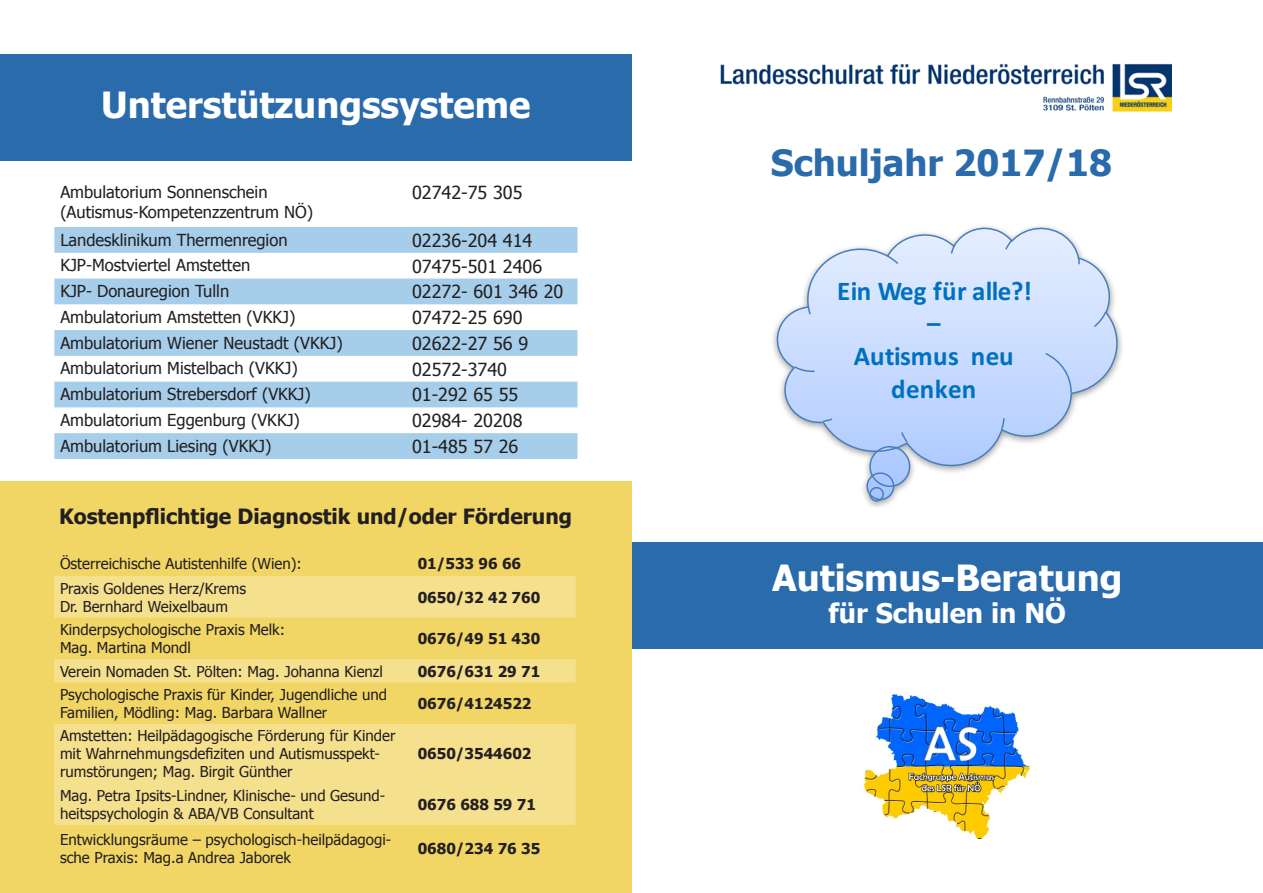
<style>
.page{position:relative;width:1263px;height:893px;background:#fff}
.page>*{position:absolute;margin:0;border:0;box-sizing:border-box;transform-origin:0 0}
.t1{font:700 36px "Tahoma";color:#fff}
.t2{font:700 36px "Tahoma";color:#2a6bac}
.t3{font:700 27px/32.5px "Calibri";letter-spacing:.005em;color:#0070c0;text-align:center}
.t4{font:700 27px "Tahoma";color:#fff}
.t5{font:700 21px "Tahoma";color:#231f20}
.t6{font:18px "Tahoma";color:#231f20}
.t7{font:16.5px/19.8px "Tahoma";color:#231f20}
.t8{font:15px/18px "Tahoma";color:#231f20}
.t9{font:700 15px "Tahoma";color:#231f20}
</style>
<div class="page">
<img style="left:720px;top:63px;width:452px;height:49px">
<img style="left:772px;top:340px;width:191px;height:167px">
<svg style="left:867px;top:473px;width:26px;height:26px"></svg>
<svg style="left:870px;top:447px;width:39px;height:39px"></svg>
<svg style="left:773px;top:226px;width:349px;height:245px"></svg>
<div style="left:869px;top:487px;width:15px;height:15px;border:2px solid #4a7ebb;border-radius:50%"></div>
<div style="left:866px;top:472px;width:28px;height:28px;border:2px solid #4a7ebb;border-radius:50%"></div>
<div style="left:869px;top:446px;width:41px;height:41px;border:2px solid #4a7ebb;border-radius:50%"></div>
<svg style="left:793px;top:238px;width:315px;height:206px;background:#cfdffc"></svg>
<img style="left:863px;top:695px;width:168px;height:144px">
<div style="left:631px;top:542px;width:632px;height:106px;background:#2a6bac"></div>
<div style="left:0;top:54px;width:631px;height:106px;background:#2a6bac"></div>
<div style="left:0;top:481px;width:631px;height:412px;background:#f1d665"></div>
<svg style="left:54px;top:227px;width:523px;height:232px;fill:#a6ceea"></svg>
<svg style="left:54px;top:576px;width:522px;height:249px;fill:#f5e08e"></svg>
<p class="t1" style="left:101px;top:80px;width:431px">Unterstützungssysteme</p>
<p class="t7" style="left:60px;top:182px;width:254px">Ambulatorium Sonnenschein (Autismus-Kompetenzzentrum NÖ)</p>
<p class="t6" style="left:412px;top:181px;width:112px">02742-75 305</p>
<p class="t7" style="left:60px;top:229px;width:229px">Landesklinikum Thermenregion</p>
<p class="t6" style="left:412px;top:228px;width:122px">02236-204 414</p>
<p class="t7" style="left:60px;top:255px;width:191px">KJP-Mostviertel Amstetten</p>
<p class="t6" style="left:412px;top:254px;width:132px">07475-501 2406</p>
<p class="t7" style="left:60px;top:281px;width:170px">KJP- Donauregion Tulln</p>
<p class="t6" style="left:412px;top:280px;width:153px">02272- 601 346 20</p>
<p class="t7" style="left:60px;top:306px;width:236px">Ambulatorium Amstetten (VKKJ)</p>
<p class="t6" style="left:412px;top:305px;width:112px">07472-25 690</p>
<p class="t7" style="left:60px;top:332px;width:284px">Ambulatorium Wiener Neustadt (VKKJ)</p>
<p class="t6" style="left:412px;top:331px;width:118px">02622-27 56 9</p>
<p class="t7" style="left:60px;top:358px;width:239px">Ambulatorium Mistelbach (VKKJ)</p>
<p class="t6" style="left:412px;top:357px;width:96px">02572-3740</p>
<p class="t7" style="left:60px;top:384px;width:252px">Ambulatorium Strebersdorf (VKKJ)</p>
<p class="t6" style="left:412px;top:383px;width:108px">01-292 65 55</p>
<p class="t7" style="left:60px;top:409px;width:241px">Ambulatorium Eggenburg (VKKJ)</p>
<p class="t6" style="left:412px;top:409px;width:112px">02984- 20208</p>
<p class="t7" style="left:60px;top:435px;width:213px">Ambulatorium Liesing (VKKJ)</p>
<p class="t6" style="left:412px;top:434px;width:108px">01-485 57 26</p>
<p class="t5" style="left:59px;top:501px;width:514px">Kostenpflichtige Diagnostik und/oder Förderung</p>
<p class="t8" style="left:60px;top:554px;width:243px">Österreichische Autistenhilfe (Wien):</p>
<p class="t9" style="left:418px;top:553px;width:105px">01/533 96 66</p>
<p class="t8" style="left:60px;top:578px;width:188px">Praxis Goldenes Herz/Krems</p>
<p class="t8" style="left:60px;top:596px;width:169px">Dr. Bernhard Weixelbaum</p>
<p class="t9" style="left:418px;top:587px;width:124px">0650/32 42 760</p>
<p class="t8" style="left:60px;top:620px;width:227px">Kinderpsychologische Praxis Melk:</p>
<p class="t8" style="left:60px;top:638px;width:133px">Mag. Martina Mondl</p>
<p class="t9" style="left:418px;top:628px;width:124px">0676/49 51 430</p>
<p class="t8" style="left:60px;top:661px;width:325px">Verein Nomaden St. Pölten: Mag. Johanna Kienzl</p>
<p class="t9" style="left:418px;top:660px;width:124px">0676/631 29 71</p>
<p class="t8" style="left:60px;top:685px;width:329px">Psychologische Praxis für Kinder, Jugendliche und<br>Familien, Mödling: Mag. Barbara Wallner</p>
<p class="t9" style="left:418px;top:693px;width:115px">0676/4124522</p>
<p class="t8" style="left:60px;top:726px;width:337px">Amstetten: Heilpädagogische Förderung für Kinder mit Wahrnehmungsdefiziten und Autismusspekt&shy;rumstörungen; Mag. Birgit Günther</p>
<p class="t9" style="left:418px;top:743px;width:115px">0650/3544602</p>
<p class="t8" style="left:60px;top:786px;width:327px">Mag. Petra Ipsits-Lindner, Klinische- und Gesund&shy;heitspsychologin &amp; ABA/VB Consultant</p>
<p class="t9" style="left:418px;top:794px;width:120px">0676 688 59 71</p>
<p class="t8" style="left:60px;top:830px;width:333px">Entwicklungsräume – psychologisch-heilpädagogi&shy;sche Praxis: Mag.a Andrea Jaborek</p>
<p class="t9" style="left:418px;top:838px;width:124px">0680/234 76 35</p>
<p class="t2" style="left:771px;top:138px;width:342px">Schuljahr 2017/18</p>
<p class="t3" style="left:837px;top:274px;width:196px">Ein Weg für alle?! –<br>Autismus neu denken</p>
<p class="t1" style="left:772px;top:553px;width:352px">Autismus-Beratung</p>
<p class="t4" style="left:828px;top:595px;width:239px">für Schulen in NÖ</p>
</div>
